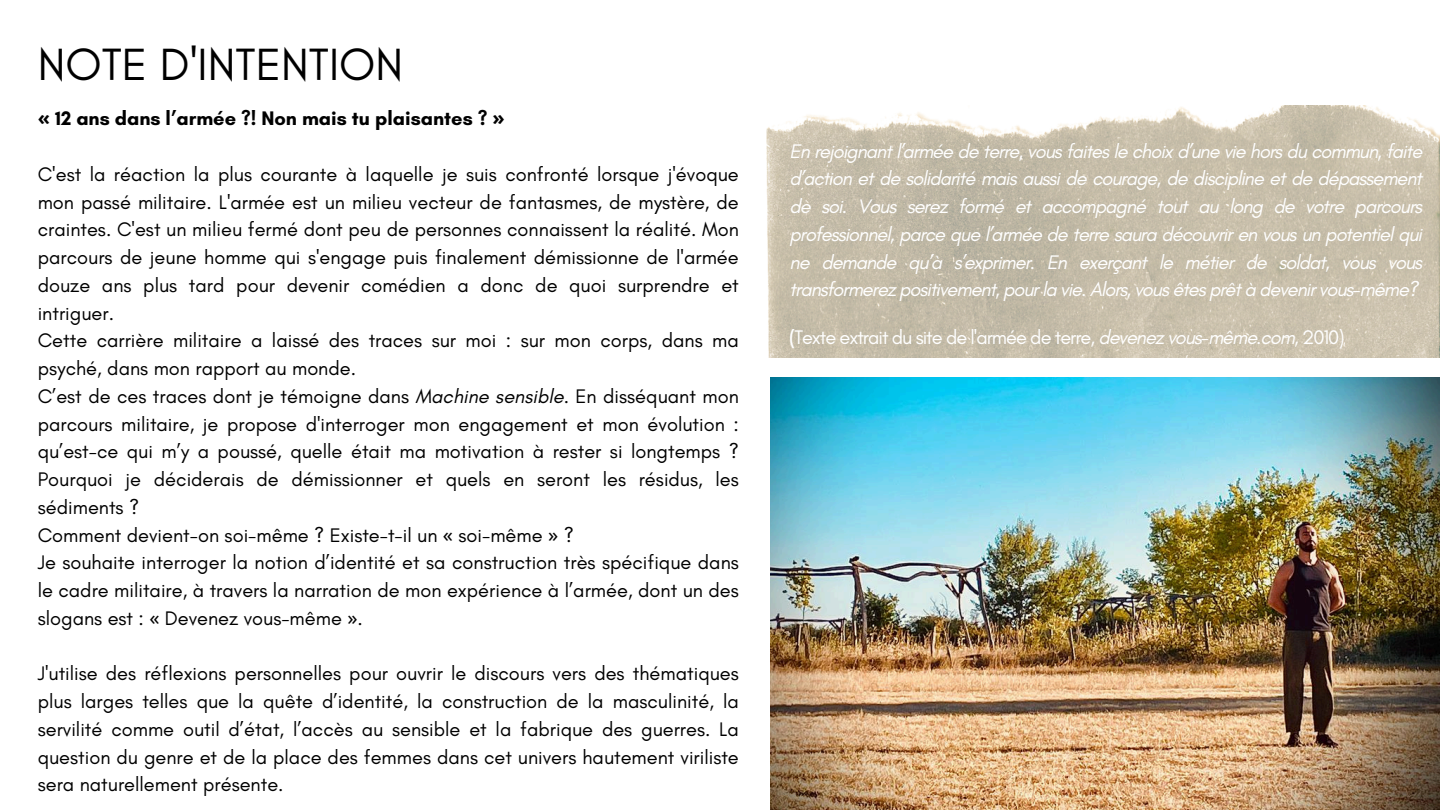
<style>
.page{position:relative;width:1440px;height:810px;background:#fff}
.page>*{position:absolute;margin:0;border:0;box-sizing:border-box;transform-origin:0 0}
.t1{font:46px "Glacial Indifference";color:#000}
.t2{font:20px/27.8px "Glacial Indifference";color:#000;text-align:justify}
.t3{font:italic 20px/27.8px "Glacial Indifference";letter-spacing:-.05em;color:#fff;text-align:justify}
.t4{font:20px "Glacial Indifference";letter-spacing:-.05em;color:#fff}
.t5{font:700 20px "Glacial Indifference";color:#000}
.s1{font-family:"Noto Sans"}
.s2{font-style:italic}
.s3{font-weight:700}
</style>
<div class="page">
<img style="left:771px;top:378px;width:669px;height:432px">
<img style="left:766px;top:106px;width:674px;height:252px">
<p class="t1" style="left:38px;top:37px;width:367px">NOTE D'INTENTION</p>
<p class="t5" style="left:38px;top:106px;width:469px"><span class="s1">«</span> 12 ans dans l’armée ?! Non mais tu plaisantes ? <span class="s1">»</span></p>
<p class="t2" style="left:38px;top:160px;width:703px">C'est la réaction la plus courante à laquelle je suis confronté lorsque j'évoque mon passé militaire. L'armée est un milieu vecteur de fantasmes, de mystère, de craintes. C'est un milieu fermé dont peu de personnes connaissent la réalité. Mon parcours de jeune homme qui s'engage puis finalement démissionne de l'armée douze ans plus tard pour devenir comédien a donc de quoi surprendre et intriguer.</p>
<p class="t2" style="left:38px;top:326px;width:703px">Cette carrière militaire a laissé des traces sur moi : sur mon corps, dans ma psyché, dans mon rapport au monde.</p>
<p class="t2" style="left:38px;top:382px;width:703px">C’est de ces traces dont je témoigne dans <span class="s2">Machine sensible</span>. En disséquant mon parcours militaire, je propose d'interroger mon engagement et mon évolution : qu’est-ce qui m’y a poussé, quelle était ma motivation à rester si longtemps ?<br>Pourquoi je déciderais de démissionner et quels en seront les résidus, les sédiments ?</p>
<p class="t2" style="left:38px;top:521px;width:538px">Comment devient-on soi-même ? Existe-t-il un <span class="s1">«</span> soi-même <span class="s1">»</span> ?</p>
<p class="t2" style="left:38px;top:548px;width:703px">Je souhaite interroger la notion d’identité et sa construction très spécifique dans le cadre militaire, à travers la narration de mon expérience à l’armée, dont un des slogans est : <span class="s1">«</span> Devenez vous-même <span class="s1">»</span>.</p>
<p class="t2" style="left:38px;top:659px;width:703px">J'utilise des réflexions personnelles pour ouvrir le discours vers des thématiques plus larges telles que la quête d’identité, la construction de la masculinité, la servilité comme outil d’état, l’accès au sensible et la fabrique des guerres. La question du genre et de la place des femmes dans cet univers hautement viriliste sera naturellement présente.</p>
<h1 class="t3" style="left:790px;top:137px;width:634px">En rejoignant l’armée de terre, vous faites le choix d’une vie hors du commun, faite d’action et de solidarité mais aussi de courage, de discipline et de dépassement de soi. Vous serez formé et accompagné tout au long de votre parcours professionnel, parce que l’armée de terre saura découvrir en vous un potentiel qui ne demande qu’à s’exprimer. En exerçant le métier de soldat, vous vous transformerez positivement, pour la vie. Alors, vous êtes prêt à devenir vous-même?</h1>
<p class="t4" style="left:790px;top:325px;width:556px"><span class="s3">(</span>Texte extrait du site de l'armée de terre, <span class="s2">devenez vous-même.com</span>, 2010)</p>
</div>
